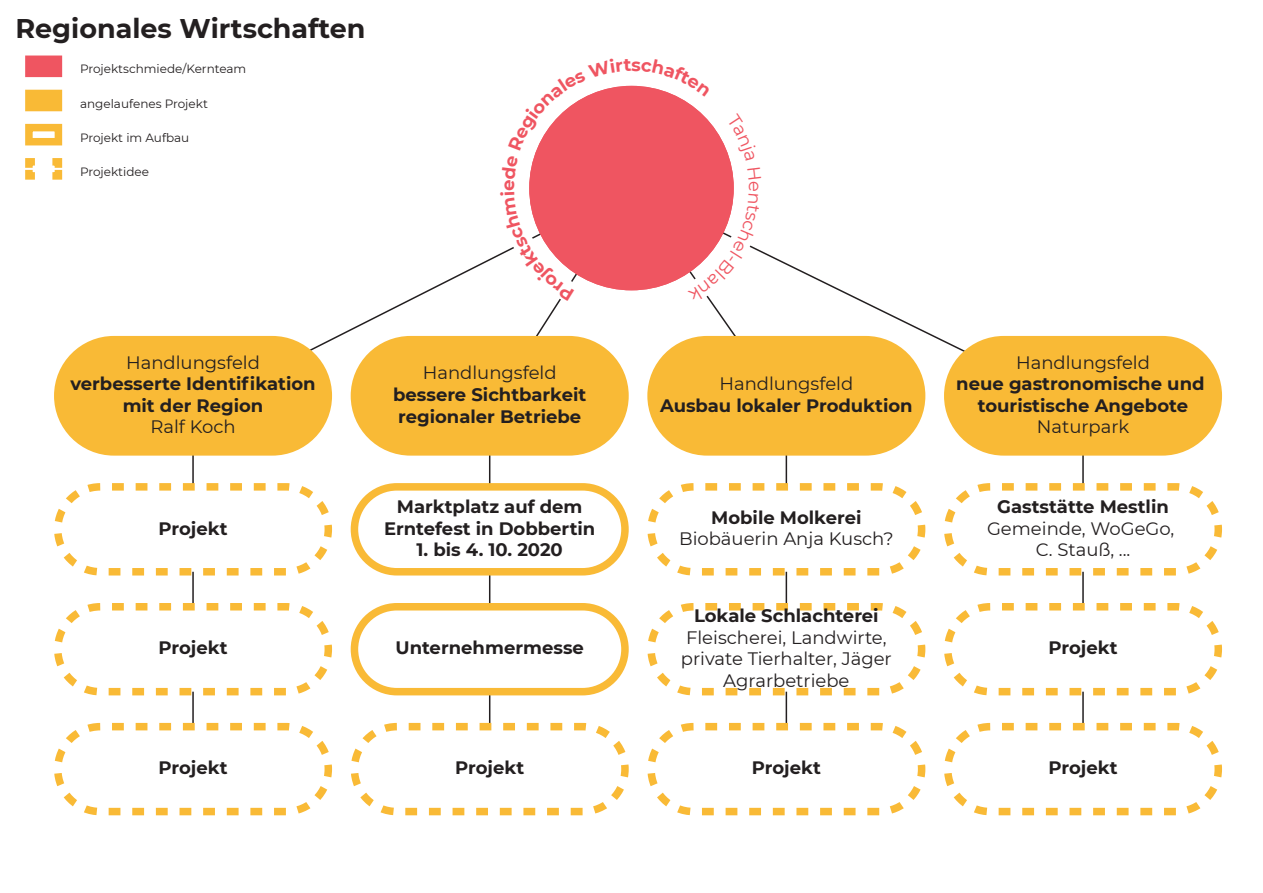
<style>
.page{position:relative;width:1263px;height:893px;background:#fff}
.page>*{position:absolute;margin:0;border:0;box-sizing:border-box;transform-origin:0 0}
.t1{font:700 27px "Montserrat";color:#231f20}
.t2{font:700 18px/21.6px "Montserrat";color:#231f20;text-align:center}
.t3{font:18px/21.6px "Montserrat";color:#231f20;text-align:center}
.t4{font:12px "Montserrat";color:#231f20}
</style>
<div class="page">
<hr style="left:192px;top:409px;width:2px;height:365px;background:#231f20">
<hr style="left:489px;top:409px;width:1px;height:365px;background:#231f20">
<hr style="left:786px;top:409px;width:1px;height:365px;background:#231f20">
<hr style="left:1082px;top:409px;width:2px;height:365px;background:#231f20">
<svg style="left:191px;top:259px;width:297px;height:149px"></svg>
<svg style="left:788px;top:264px;width:297px;height:144px"></svg>
<div style="left:58px;top:340px;width:270px;height:112px;background:#f9ba36;border-radius:56px"></div>
<div style="left:54px;top:336px;width:278px;height:120px;border:8px solid #f9ba36;border-radius:56px"></div>
<div style="left:354px;top:340px;width:271px;height:112px;background:#f9ba36;border-radius:56px"></div>
<div style="left:351px;top:336px;width:278px;height:120px;border:8px solid #f9ba36;border-radius:56px"></div>
<div style="left:651px;top:340px;width:271px;height:112px;background:#f9ba36;border-radius:56px"></div>
<div style="left:647px;top:336px;width:278px;height:120px;border:8px solid #f9ba36;border-radius:56px"></div>
<div style="left:948px;top:340px;width:270px;height:112px;background:#f9ba36;border-radius:56px"></div>
<div style="left:944px;top:336px;width:278px;height:120px;border:8px solid #f9ba36;border-radius:56px"></div>
<div style="left:58px;top:487px;width:270px;height:85px;background:#fff;border-radius:42px"></div>
<div style="left:54px;top:483px;width:278px;height:92px;border:8px dashed #f9ba36;border-radius:42px"></div>
<div style="left:58px;top:607px;width:270px;height:85px;background:#fff;border-radius:42px"></div>
<div style="left:54px;top:603px;width:278px;height:92px;border:8px dashed #f9ba36;border-radius:42px"></div>
<div style="left:58px;top:727px;width:270px;height:85px;background:#fff;border-radius:42px"></div>
<div style="left:54px;top:723px;width:278px;height:92px;border:8px dashed #f9ba36;border-radius:42px"></div>
<div style="left:354px;top:487px;width:271px;height:85px;background:#fff;border-radius:42px"></div>
<div style="left:351px;top:483px;width:278px;height:92px;border:8px solid #f9ba36;border-radius:42px"></div>
<div style="left:354px;top:607px;width:271px;height:85px;background:#fff;border-radius:42px"></div>
<div style="left:351px;top:603px;width:278px;height:92px;border:8px solid #f9ba36;border-radius:42px"></div>
<div style="left:354px;top:727px;width:271px;height:85px;background:#fff;border-radius:42px"></div>
<div style="left:351px;top:723px;width:278px;height:92px;border:8px dashed #f9ba36;border-radius:42px"></div>
<div style="left:651px;top:487px;width:271px;height:85px;background:#fff;border-radius:42px"></div>
<div style="left:647px;top:483px;width:278px;height:92px;border:8px dashed #f9ba36;border-radius:42px"></div>
<div style="left:651px;top:607px;width:271px;height:85px;background:#fff;border-radius:42px"></div>
<div style="left:647px;top:603px;width:278px;height:92px;border:8px dashed #f9ba36;border-radius:42px"></div>
<div style="left:651px;top:727px;width:271px;height:85px;background:#fff;border-radius:42px"></div>
<div style="left:647px;top:723px;width:278px;height:92px;border:8px dashed #f9ba36;border-radius:42px"></div>
<div style="left:948px;top:487px;width:270px;height:85px;background:#fff;border-radius:42px"></div>
<div style="left:944px;top:483px;width:278px;height:92px;border:8px dashed #f9ba36;border-radius:42px"></div>
<div style="left:948px;top:607px;width:270px;height:85px;background:#fff;border-radius:42px"></div>
<div style="left:944px;top:603px;width:278px;height:92px;border:8px dashed #f9ba36;border-radius:42px"></div>
<div style="left:948px;top:727px;width:270px;height:85px;background:#fff;border-radius:42px"></div>
<div style="left:944px;top:723px;width:278px;height:92px;border:8px dashed #f9ba36;border-radius:42px"></div>
<div style="left:29px;top:59px;width:29px;height:14px;background:#ef5561"></div>
<div style="left:25px;top:56px;width:37px;height:21px;border:8px solid #ef5561"></div>
<div style="left:29px;top:93px;width:29px;height:15px;background:#f9ba36"></div>
<div style="left:25px;top:90px;width:37px;height:21px;border:8px solid #f9ba36"></div>
<div style="left:25px;top:124px;width:37px;height:21px;border:8px solid #f9ba36"></div>
<svg style="left:25px;top:158px;width:38px;height:22px"></svg>
<svg style="left:488px;top:85px;width:300px;height:326px"></svg>
<h1 class="t1" style="left:15px;top:9px;width:352px">Regionales Wirtschaften</h1>
<p class="t4" style="left:80px;top:61px;width:168px">Projektschmiede/Kernteam</p>
<p class="t4" style="left:80px;top:95px;width:129px">angelaufenes Projekt</p>
<p class="t4" style="left:80px;top:129px;width:111px">Projekt im Aufbau</p>
<p class="t4" style="left:80px;top:163px;width:70px">Projektidee</p>
<p class="t3" style="left:126px;top:351px;width:135px">Handlungsfeld</p>
<p class="t2" style="left:70px;top:372px;width:247px">verbesserte Identifikation mit der Region</p>
<p class="t3" style="left:151px;top:416px;width:87px">Ralf Koch</p>
<p class="t3" style="left:423px;top:362px;width:135px">Handlungsfeld</p>
<p class="t2" style="left:393px;top:383px;width:195px;text-align:left">bessere Sichtbarkeit regionaler Betriebe</p>
<p class="t3" style="left:719px;top:372px;width:135px">Handlungsfeld</p>
<p class="t2" style="left:660px;top:394px;width:254px">Ausbau lokaler Produktion</p>
<p class="t3" style="left:1016px;top:351px;width:135px">Handlungsfeld</p>
<p class="t2" style="left:956px;top:372px;width:250px">neue gastronomische und touristische Angebote</p>
<p class="t3" style="left:1037px;top:416px;width:94px">Naturpark</p>
<p class="t2" style="left:159px;top:516px;width:70px">Projekt</p>
<p class="t2" style="left:384px;top:495px;width:213px">Marktplatz auf dem<br>Erntefest in Dobbertin</p>
<p class="t2" style="left:417px;top:538px;width:148px">1. bis 4. 10. 2020</p>
<p class="t2" style="left:711px;top:506px;width:152px">Mobile Molkerei</p>
<p class="t3" style="left:679px;top:528px;width:216px">Biobäuerin Anja Kusch?</p>
<p class="t2" style="left:997px;top:495px;width:173px">Gaststätte Mestlin</p>
<p class="t3" style="left:987px;top:517px;width:189px">Gemeinde, WoGeGo,<br>C. Stauß, ...</p>
<p class="t2" style="left:159px;top:636px;width:70px">Projekt</p>
<p class="t2" style="left:395px;top:636px;width:190px">Unternehmermesse</p>
<p class="t2" style="left:694px;top:604px;width:186px">Lokale Schlachterei</p>
<p class="t3" style="left:681px;top:626px;width:212px">Fleischerei, Landwirte, private Tierhalter, Jäger<br>Agrarbetriebe</p>
<p class="t2" style="left:1048px;top:636px;width:70px">Projekt</p>
<p class="t2" style="left:159px;top:756px;width:70px">Projekt</p>
<p class="t2" style="left:455px;top:756px;width:70px">Projekt</p>
<p class="t2" style="left:752px;top:756px;width:70px">Projekt</p>
<p class="t2" style="left:1048px;top:756px;width:70px">Projekt</p>
</div>
